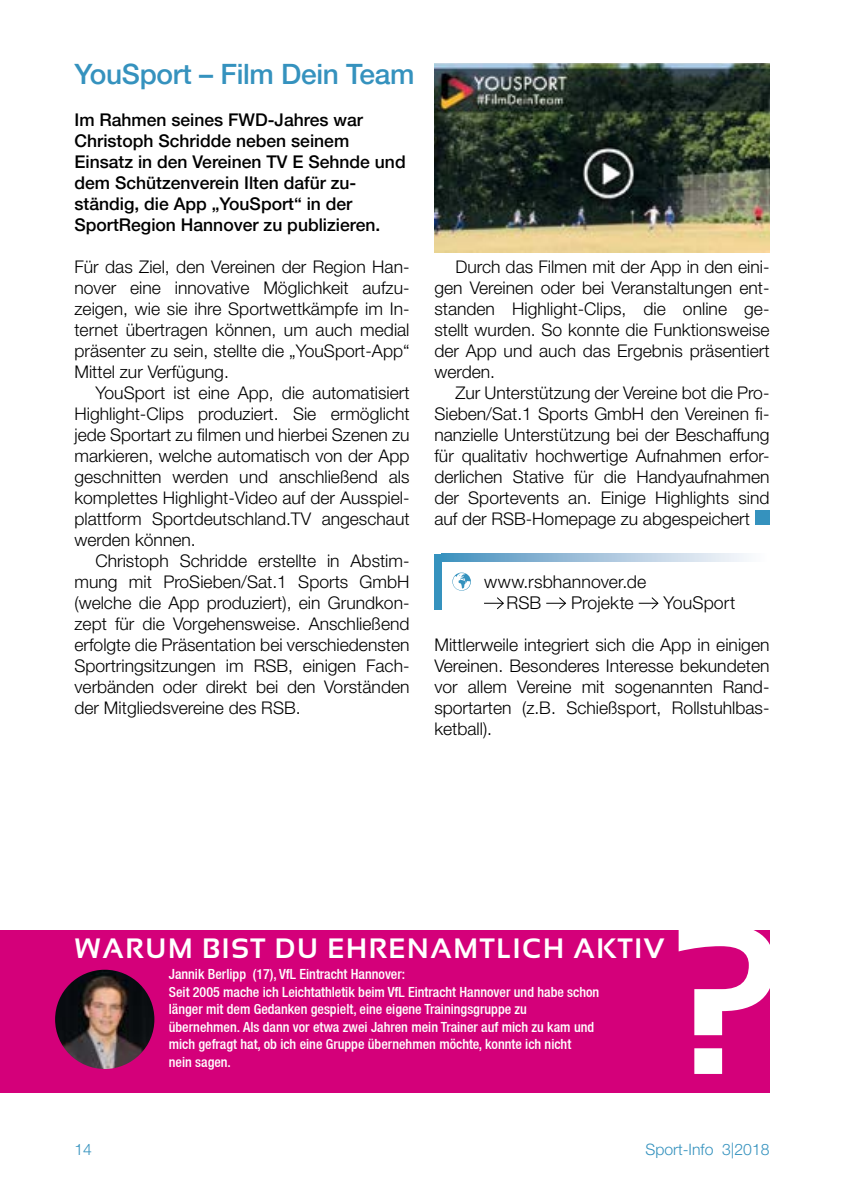
<style>
.page{position:relative;width:844px;height:1191px;background:#fff}
.page>*{position:absolute;margin:0;border:0;box-sizing:border-box;transform-origin:0 0}
.t1{font:700 28px "Sansation";letter-spacing:.06em;color:#fff}
.t2{font:500 28px "Helvetica Neue LT";letter-spacing:-.01em;color:#3592be}
.t3{font:300 17.68px/21px "Helvetica Neue LT Std";letter-spacing:.005em;color:#000}
.t4{font:300 17.5px/21px "Helvetica Neue LT Std";color:#000;text-align:justify}
.t5{font:500 17.5px/21px "Helvetica Neue LT";color:#000}
.t6{font:300 15.75px "Helvetica Neue LT Std";color:#3592be}
.t7{font:500 condensed 14px/17.5px "Helvetica Neue LT";color:#fff}
</style>
<div class="page">
<div style="left:754px;top:510px;width:15px;height:15px;background:#3592be"></div>
<svg style="left:452px;top:572px;width:19px;height:18px"></svg>
<svg style="left:484px;top:597px;width:20px;height:13px"></svg>
<svg style="left:546px;top:597px;width:20px;height:13px"></svg>
<svg style="left:638px;top:597px;width:21px;height:13px"></svg>
<div style="left:434px;top:554px;width:7px;height:55px;background:#3592be"></div>
<svg style="left:441px;top:554px;width:306px;height:7px"></svg>
<img style="left:434px;top:63px;width:335px;height:189px">
<div style="left:0;top:929px;width:769px;height:163px;background:#d4007a"></div>
<svg style="left:678px;top:929px;width:92px;height:145px"></svg>
<img style="left:55px;top:969px;width:99px;height:100px;border-radius:50px">
<h1 class="t2" style="left:74px;top:57px;width:341px">YouSport – Film Dein Team</h1>
<p class="t5" style="left:74px;top:109px;width:332px">Im Rahmen seines FWD-Jahres war Christoph Schridde neben seinem Einsatz in den Vereinen TV E Sehnde und dem Schützenverein Ilten dafür zu&shy;ständig, die App „YouSport“ in der SportRegion Hannover zu publizieren.</p>
<p class="t4" style="left:74px;top:256px;width:336px;text-align:left">Für das Ziel, den Vereinen der Region Han&shy;nover eine innovative Möglichkeit aufzu&shy;zeigen, wie sie ihre Sportwettkämpfe im In&shy;ternet übertragen können, um auch medial präsenter zu sein, stellte die „YouSport-App“ Mittel zur Verfügung.</p>
<p class="t4" style="left:74px;top:382px;width:336px;text-indent:21px">YouSport ist eine App, die automatisiert Highlight-Clips produziert. Sie ermöglicht jede Sportart zu filmen und hierbei Szenen zu markieren, welche automatisch von der App geschnitten werden und anschließend als komplettes Highlight-Video auf der Ausspiel&shy;plattform Sportdeutschland.TV angeschaut werden können.</p>
<p class="t4" style="left:74px;top:550px;width:336px;text-align:left;text-indent:21px">Christoph Schridde erstellte in Abstim&shy;mung mit ProSieben/Sat.1 Sports GmbH (welche die App produziert), ein Grundkon&shy;zept für die Vorgehensweise. Anschließend erfolgte die Präsentation bei verschiedensten Sportringsitzungen im RSB, einigen Fach&shy;verbänden oder direkt bei den Vorständen der Mitgliedsvereine des RSB.</p>
<p class="t4" style="left:434px;top:256px;width:336px;text-indent:21px">Durch das Filmen mit der App in den eini&shy;gen Vereinen oder bei Veranstaltungen ent&shy;standen Highlight-Clips, die online ge&shy;stellt wurden. So konnte die Funktionsweise der App und auch das Ergebnis präsentiert werden.</p>
<p class="t4" style="left:434px;top:382px;width:336px;text-indent:21px">Zur Unterstützung der Vereine bot die Pro-Sieben/Sat.1 Sports GmbH den Vereinen fi&shy;nanzielle Unterstützung bei der Beschaffung für qualitativ hochwertige Aufnahmen erfor&shy;derlichen Stative für die Handyaufnahmen der Sportevents an. Einige Highlights sind auf der RSB-Homepage zu abgespeichert</p>
<p class="t3" style="left:506px;top:571px;width:141px;text-indent:-22px">www.rsbhannover.de<br>RSB</p>
<p class="t3" style="left:571px;top:592px;width:64px">Projekte</p>
<p class="t3" style="left:663px;top:592px;width:73px">YouSport</p>
<p class="t4" style="left:434px;top:634px;width:336px">Mittlerweile integriert sich die App in einigen Vereinen. Besonderes Interesse bekundeten vor allem Vereine mit sogenannten Rand&shy;sportarten (z.B. Schießsport, Rollstuhlbas&shy;ketball).</p>
<h1 class="t1" style="left:75px;top:932px;width:591px">WARUM BIST DU EHRENAMTLICH AKTIV</h1>
<p class="t7" style="left:169px;top:965px;width:432px">Jannik Berlipp (17), VfL Eintracht Hannover:<br>Seit 2005 mache ich Leichtathletik beim VfL Eintracht Hannover und habe schon länger mit dem Gedanken gespielt, eine eigene Trainingsgruppe zu übernehmen. Als dann vor etwa zwei Jahren mein Trainer auf mich zu kam und mich gefragt hat, ob ich eine Gruppe übernehmen möchte, konnte ich nicht<br>nein sagen.</p>
<p class="t6" style="left:74px;top:1140px;width:19px">14</p>
<p class="t6" style="left:645px;top:1140px;width:125px">Sport-Info 3|2018</p>
</div>
